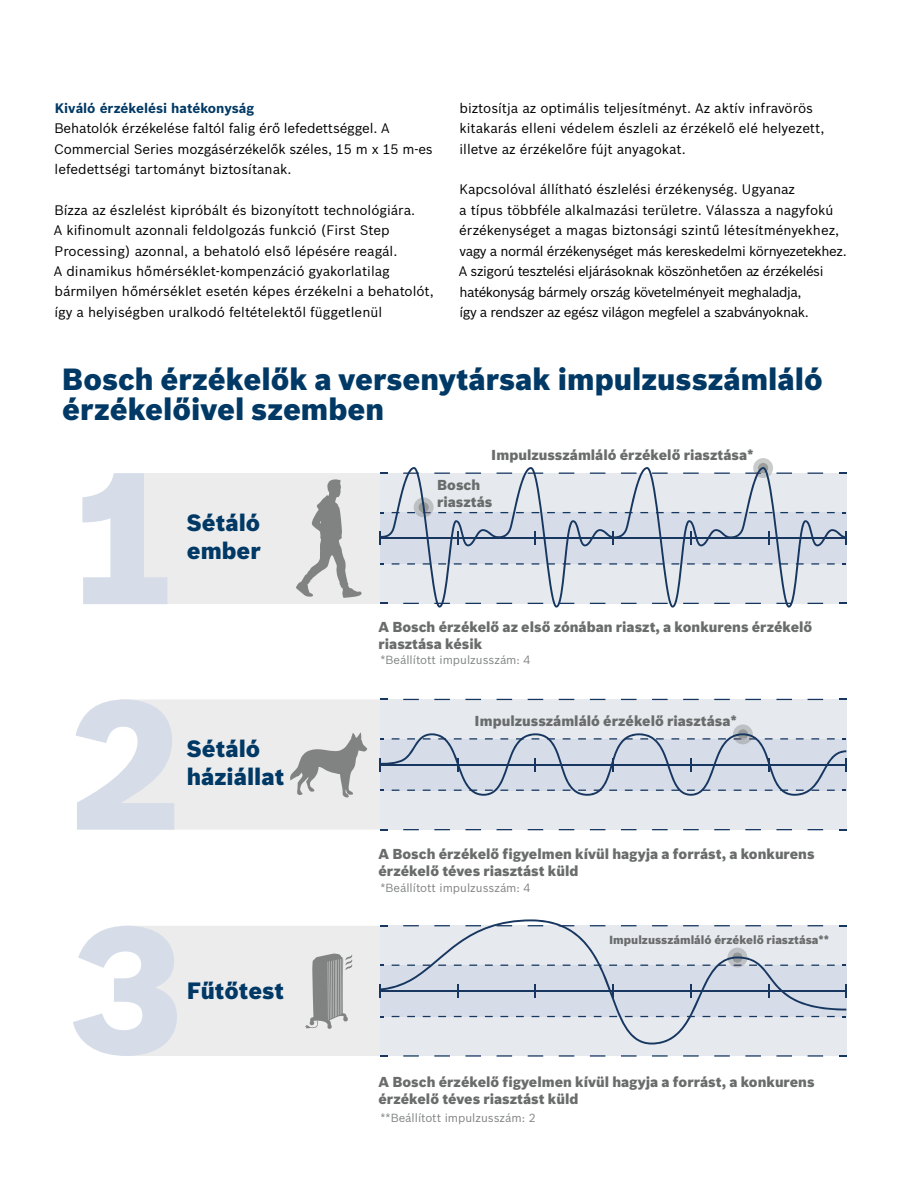
<style>
.page{position:relative;width:918px;height:1188px;background:#fff}
.page>*{position:absolute;margin:0;border:0;box-sizing:border-box;transform-origin:0 0}
.t1{font:900 30px/30.6px "Bosch Sans";color:#003965}
.t2{font:900 23.1px/27.8px "Bosch Sans";color:#003965}
.t3{font:900 14.1px/17px "Bosch Sans";color:#6a6c6c}
.t4{font:13.5px/20.4px "Bosch Sans";color:#000}
.t5{font:13.5px/20.4px "Bosch Sans";letter-spacing:-.03em;color:#000}
.t6{font:700 13.5px "Bosch Sans";color:#003965}
.t7{font:11.55px "Bosch Sans";color:#818383}
.t8{font:900 11.55px "Bosch Sans";color:#6a6c6c}
</style>
<div class="page">
<div style="left:144px;top:473px;width:236px;height:130px;background:#edecec"></div>
<svg style="left:296px;top:479px;width:66px;height:119px"></svg>
<svg style="left:82px;top:473px;width:85px;height:131px"></svg>
<svg style="left:379px;top:458px;width:468px;height:150px"></svg>
<svg style="left:76px;top:699px;width:771px;height:131px"></svg>
<svg style="left:73px;top:925px;width:774px;height:132px"></svg>
<svg style="left:380px;top:919px;width:466px;height:126px;fill:#e6e9ee"></svg>
<p class="t6" style="left:55px;top:98px;width:201px">Kiváló érzékelési hatékonyság</p>
<p class="t4" style="left:54px;top:117px;width:380px">Behatolók érzékelése faltól falig érő lefedettséggel. A<br>Commercial Series mozgásérzékelők széles, 15 m x 15 m-es lefedettségi tartományt biztosítanak.</p>
<p class="t4" style="left:54px;top:199px;width:382px">Bízza az észlelést kipróbált és bizonyított technológiára.<br>A kifinomult azonnali feldolgozás funkció (First Step Processing) azonnal, a behatoló első lépésére reagál.<br>A dinamikus hőmérséklet-kompenzáció gyakorlatilag bármilyen hőmérséklet esetén képes érzékelni a behatolót, így a helyiségben uralkodó feltételektől függetlenül</p>
<p class="t4" style="left:459px;top:97px;width:366px">biztosítja az optimális teljesítményt. Az aktív infravörös kitakarás elleni védelem észleli az érzékelő elé helyezett, illetve az érzékelőre fújt anyagokat.</p>
<p class="t5" style="left:459px;top:178px;width:389px">Kapcsolóval állítható észlelési érzékenység. Ugyanaz<br>a típus többféle alkalmazási területre. Válassza a nagyfokú érzékenységet a magas biztonsági szintű létesítményekhez, vagy a normál érzékenységet más kereskedelmi környezetekhez.<br>A szigorú tesztelési eljárásoknak köszönhetően az érzékelési hatékonyság bármely ország követelményeit meghaladja,<br>így a rendszer az egész világon megfelel a szabványoknak.</p>
<h1 class="t1" style="left:62px;top:362px;width:762px">Bosch érzékelők a versenytársak impulzusszámláló érzékelőivel szemben</h1>
<p class="t3" style="left:491px;top:446px;width:264px">Impulzusszámláló érzékelő riasztása*</p>
<h2 class="t2" style="left:187px;top:507px;width:75px">Sétáló ember</h2>
<h2 class="t2" style="left:187px;top:734px;width:99px">Sétáló háziállat</h2>
<h2 class="t2" style="left:187px;top:975px;width:99px">Fűtőtest</h2>
<p class="t3" style="left:437px;top:475px;width:57px">Bosch riasztás</p>
<p class="t3" style="left:379px;top:618px;width:435px">A Bosch érzékelő az első zónában riaszt, a konkurens érzékelő riasztása késik</p>
<p class="t7" style="left:380px;top:651px;width:152px">*Beállított impulzusszám: 4</p>
<p class="t3" style="left:475px;top:712px;width:264px">Impulzusszámláló érzékelő riasztása*</p>
<p class="t3" style="left:379px;top:845px;width:438px">A Bosch érzékelő figyelmen kívül hagyja a forrást, a konkurens érzékelő téves riasztást küld</p>
<p class="t7" style="left:380px;top:879px;width:152px">*Beállított impulzusszám: 4</p>
<p class="t8" style="left:609px;top:931px;width:222px">Impulzusszámláló érzékelő riasztása**</p>
<p class="t3" style="left:379px;top:1073px;width:438px">A Bosch érzékelő figyelmen kívül hagyja a forrást, a konkurens érzékelő téves riasztást küld</p>
<p class="t7" style="left:380px;top:1109px;width:157px">**Beállított impulzusszám: 2</p>
</div>
